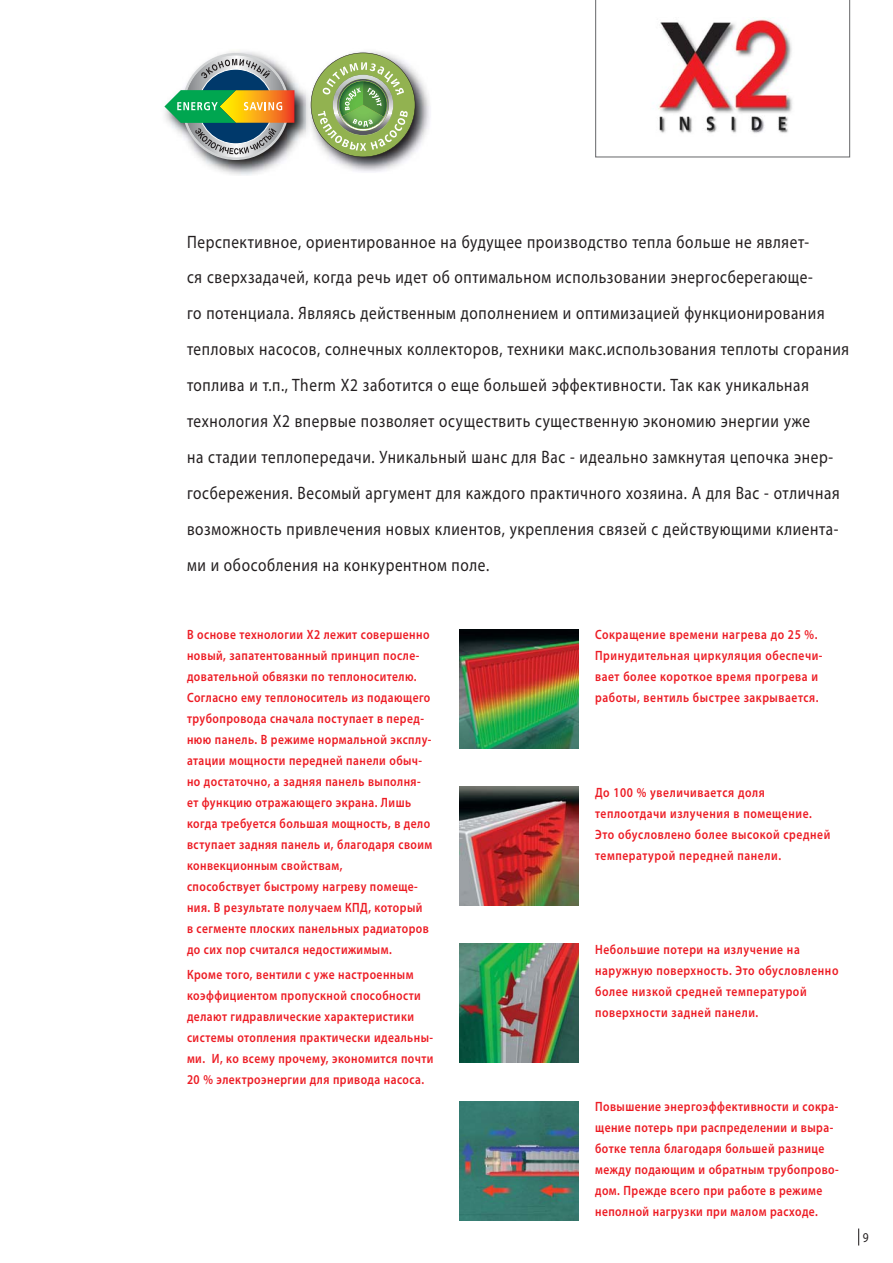
<style>
.page{position:relative;width:893px;height:1263px;background:#fff}
.page>*{position:absolute;margin:0;border:0;box-sizing:border-box;transform-origin:0 0}
.t1{font:18px/36px "Myriad Pro";letter-spacing:.04em;color:#231f20;scale:.85 1}
.t2{font:600 13.5px/21px "Myriad Pro";letter-spacing:.04em;color:#ed1c24;scale:.85 1}
.t3{font:13.5px "Myriad Pro";color:#231f20;scale:.85 1}
</style>
<div class="page">
<svg style="left:858px;top:1229px;width:1px;height:17px"></svg>
<img style="left:459px;top:629px;width:119px;height:119px">
<img style="left:459px;top:787px;width:119px;height:119px">
<img style="left:459px;top:944px;width:119px;height:119px">
<img style="left:459px;top:1101px;width:119px;height:119px">
<svg style="left:595px;top:0;width:255px;height:158px"></svg>
<img style="left:183px;top:51px;width:124px;height:124px">
<div style="left:182px;top:53px;width:107px;height:107px;background:#d1d3d4;border-radius:50%"></div>
<svg style="left:184px;top:55px;width:103px;height:103px"></svg>
<div style="left:198px;top:69px;width:75px;height:75px;background:#00396b;border-radius:50%"></div>
<svg style="left:201px;top:59px;width:69px;height:20px"></svg>
<svg style="left:164px;top:90px;width:131px;height:64px"></svg>
<img style="left:309px;top:51px;width:121px;height:121px">
<svg style="left:311px;top:53px;width:104px;height:104px;background:#9db57d"></svg>
<p class="t1" style="left:187px;top:225px;width:780px">Перспективное, ориентированное на будущее производство тепла больше не являет-<br>ся сверхзадачей, когда речь идет об оптимальном использовании энергосберегающе-<br>го потенциала. Являясь действенным дополнением и оптимизацией функционирования тепловых насосов, солнечных коллекторов, техники макс.использования теплоты сгорания топлива и т.п., Therm X2 заботится о еще большей эффективности. Так как уникальная технология Х2 впервые позволяет осуществить существенную экономию энергии уже<br>на стадии теплопередачи. Уникальный шанс для Вас - идеально замкнутая цепочка энер&shy;госбережения. Весомый аргумент для каждого практичного хозяина. А для Вас - отличная возможность привлечения новых клиентов, укрепления связей с действующими клиента&shy;ми и обособления на конкурентном поле.</p>
<p class="t2" style="left:187px;top:625px;width:290px">В основе технологии X2 лежит совершенно новый, запатентованный принцип после&shy;довательной обвязки по теплоносителю.<br>Согласно ему теплоноситель из подающего трубопровода сначала поступает в перед&shy;нюю панель. В режиме нормальной эксплу&shy;атации мощности передней панели обыч&shy;но достаточно, а задняя панель выполня&shy;ет функцию отражающего экрана. Лишь когда требуется большая мощность, в дело вступает задняя панель и, благодаря своим конвекционным свойствам,<br>способствует быстрому нагреву помеще&shy;ния. В результате получаем КПД, который<br>в сегменте плоских панельных радиаторов до сих пор считался недостижимым.</p>
<p class="t2" style="left:187px;top:964px;width:291px">Кроме того, вентили с уже настроенным коэффициентом пропускной способности делают гидравлические характеристики системы отопления практически идеальны&shy;ми. И, ко всему прочему, экономится почти 20 % электроэнергии для привода насоса.</p>
<p class="t2" style="left:595px;top:625px;width:269px">Сокращение времени нагрева до 25 %.<br>Принудительная циркуляция обеспечи&shy;вает более короткое время прогрева и работы, вентиль быстрее закрывается.</p>
<p class="t2" style="left:595px;top:782px;width:278px">До 100 % увеличивается доля теплоотдачи излучения в помещение.<br>Это обусловлено более высокой средней температурой передней панели.</p>
<p class="t2" style="left:595px;top:939px;width:288px">Небольшие потери на излучение на наружную поверхность. Это обусловленно более низкой средней температурой поверхности задней панели.</p>
<p class="t2" style="left:595px;top:1097px;width:288px">Повышение энергоэффективности и сокра&shy;щение потерь при распределении и выра&shy;ботке тепла благодаря большей разнице между подающим и обратным трубопрово&shy;дом. Прежде всего при работе в режиме неполной нагрузки при малом расходе.</p>
<p class="t3" style="left:863px;top:1232px;width:8px">9</p>
</div>
